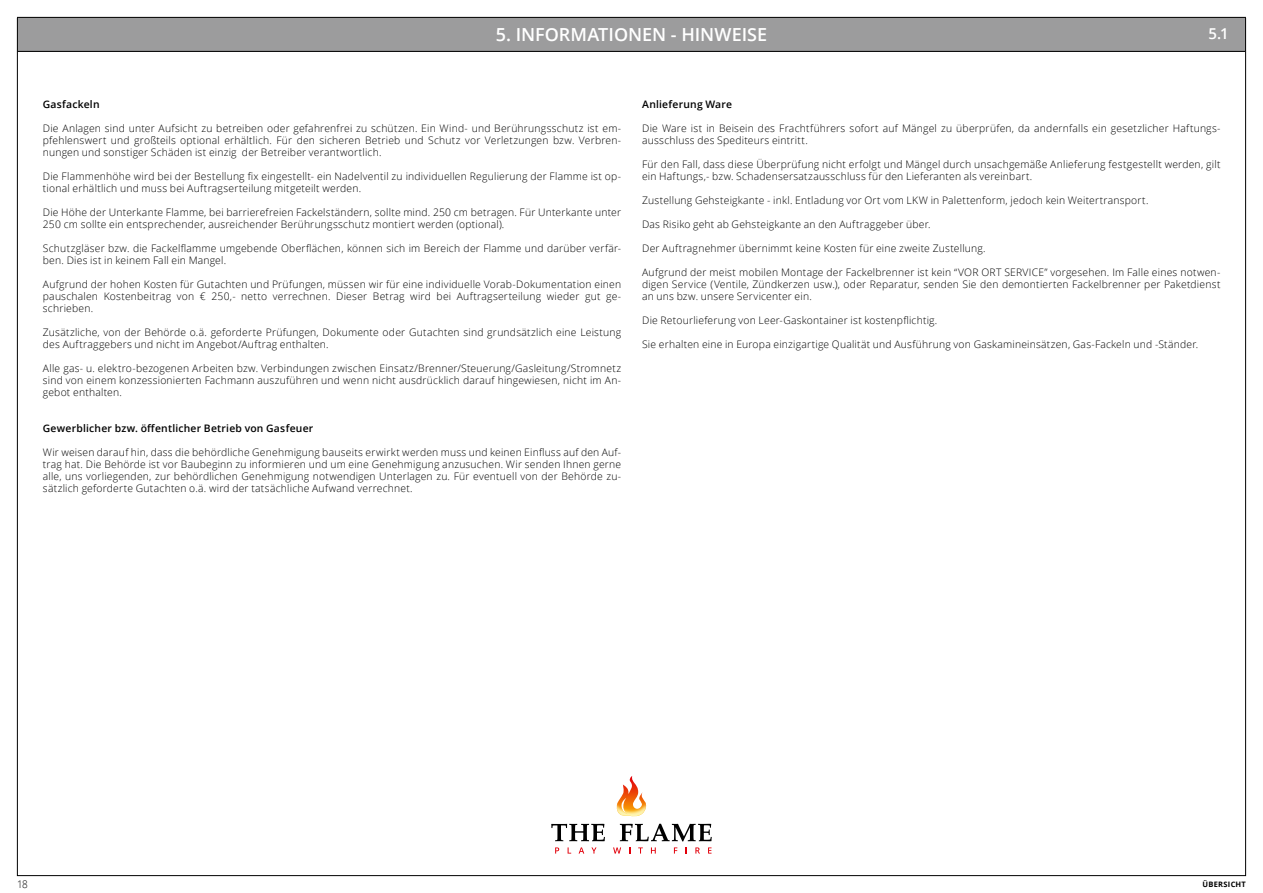
<style>
.page{position:relative;width:1263px;height:893px;background:#fff}
.page>*{position:absolute;margin:0;border:0;box-sizing:border-box;transform-origin:0 0}
.t1{font:600 18px "Open Sans";color:#fff}
.t2{font:600 15px "Open Sans";color:#fff}
.t3{font:300 10.5px "Open Sans";color:#000;scale:.95 1}
.t4{font:300 10.35px/12px "Open Sans";letter-spacing:.02em;color:#000}
.t5{font:600 10.35px "Open Sans";letter-spacing:.02em;color:#000}
.t6{font:700 7.5px "Open Sans";letter-spacing:.03em;color:#000}
</style>
<div class="page">
<div style="left:17px;top:17px;width:1228px;height:34px;background:#9c9c9d"></div>
<hr style="left:17px;top:17px;width:1229px;height:1px;background:#000">
<hr style="left:17px;top:18px;width:1px;height:33px;background:#000">
<hr style="left:1245px;top:18px;width:1px;height:33px;background:#000">
<hr style="left:17px;top:51px;width:1229px;height:1px;background:#000">
<svg style="left:551px;top:824px;width:161px;height:17px"></svg>
<svg style="left:623px;top:776px;width:15px;height:12px"></svg>
<img style="left:616px;top:788px;width:31px;height:29px">
<svg style="left:555px;top:847px;width:4px;height:7px"></svg>
<svg style="left:579px;top:847px;width:5px;height:7px"></svg>
<svg style="left:591px;top:847px;width:5px;height:7px"></svg>
<svg style="left:613px;top:847px;width:8px;height:7px"></svg>
<svg style="left:638px;top:847px;width:5px;height:7px"></svg>
<svg style="left:651px;top:847px;width:5px;height:7px"></svg>
<svg style="left:674px;top:847px;width:3px;height:7px"></svg>
<svg style="left:695px;top:847px;width:5px;height:7px"></svg>
<svg style="left:708px;top:847px;width:3px;height:7px"></svg>
<h1 class="t1" style="left:496px;top:22px;width:273px">5. INFORMATIONEN - HINWEISE</h1>
<h2 class="t2" style="left:1208px;top:24px;width:22px">5.1</h2>
<p class="t5" style="left:43px;top:98px;width:58px">Gasfackeln</p>
<p class="t4" style="left:43px;top:122px;width:580px;text-align:justify">Die Anlagen sind unter Aufsicht zu betreiben oder gefahrenfrei zu schützen. Ein Wind- und Berührungsschutz ist em&shy;pfehlenswert und großteils optional erhältlich. Für den sicheren Betrieb und Schutz vor Verletzungen bzw. Verbren&shy;nungen und sonstiger Schäden ist einzig der Betreiber verantwortlich.</p>
<p class="t4" style="left:43px;top:170px;width:580px">Die Flammenhöhe wird bei der Bestellung fix eingestellt- ein Nadelventil zu individuellen Regulierung der Flamme ist op&shy;tional erhältlich und muss bei Auftragserteilung mitgeteilt werden.</p>
<p class="t4" style="left:43px;top:206px;width:580px">Die Höhe der Unterkante Flamme, bei barrierefreien Fackelständern, sollte mind. 250 cm betragen. Für Unterkante unter<br>250 cm sollte ein entsprechender, ausreichender Berührungsschutz montiert werden (optional).</p>
<p class="t4" style="left:43px;top:242px;width:580px">Schutzgläser bzw. die Fackelflamme umgebende Oberflächen, können sich im Bereich der Flamme und darüber verfär&shy;ben. Dies ist in keinem Fall ein Mangel.</p>
<p class="t4" style="left:43px;top:278px;width:580px;text-align:justify">Aufgrund der hohen Kosten für Gutachten und Prüfungen, müssen wir für eine individuelle Vorab-Dokumentation einen pauschalen Kostenbeitrag von € 250,- netto verrechnen. Dieser Betrag wird bei Auftragserteilung wieder gut ge&shy;schrieben.</p>
<p class="t4" style="left:43px;top:326px;width:580px">Zusätzliche, von der Behörde o.ä. geforderte Prüfungen, Dokumente oder Gutachten sind grundsätzlich eine Leistung des Auftraggebers und nicht im Angebot/Auftrag enthalten.</p>
<p class="t4" style="left:43px;top:362px;width:580px;text-align:justify">Alle gas- u. elektro-bezogenen Arbeiten bzw. Verbindungen zwischen Einsatz/Brenner/Steuerung/Gasleitung/Stromnetz sind von einem konzessionierten Fachmann auszuführen und wenn nicht ausdrücklich darauf hingewiesen, nicht im An&shy;gebot enthalten.</p>
<p class="t5" style="left:43px;top:421px;width:272px">Gewerblicher bzw. öffentlicher Betrieb von Gasfeuer</p>
<p class="t4" style="left:43px;top:446px;width:580px;text-align:justify">Wir weisen darauf hin, dass die behördliche Genehmigung bauseits erwirkt werden muss und keinen Einfluss auf den Auf&shy;trag hat. Die Behörde ist vor Baubeginn zu informieren und um eine Genehmigung anzusuchen. Wir senden Ihnen gerne alle, uns vorliegenden, zur behördlichen Genehmigung notwendigen Unterlagen zu. Für eventuell von der Behörde zu&shy;sätzlich geforderte Gutachten o.ä. wird der tatsächliche Aufwand verrechnet.</p>
<p class="t5" style="left:642px;top:97px;width:91px">Anlieferung Ware</p>
<p class="t4" style="left:642px;top:122px;width:580px">Die Ware ist in Beisein des Frachtführers sofort auf Mängel zu überprüfen, da andernfalls ein gesetzlicher Haftungs&shy;ausschluss des Spediteurs eintritt.</p>
<p class="t4" style="left:642px;top:158px;width:580px">Für den Fall, dass diese Überprüfung nicht erfolgt und Mängel durch unsachgemäße Anlieferung festgestellt werden, gilt ein Haftungs,- bzw. Schadensersatzausschluss für den Lieferanten als vereinbart.</p>
<p class="t4" style="left:642px;top:194px;width:508px">Zustellung Gehsteigkante - inkl. Entladung vor Ort vom LKW in Palettenform, jedoch kein Weitertransport.</p>
<p class="t4" style="left:642px;top:218px;width:290px">Das Risiko geht ab Gehsteigkante an den Auftraggeber über.</p>
<p class="t4" style="left:642px;top:242px;width:345px">Der Auftragnehmer übernimmt keine Kosten für eine zweite Zustellung.</p>
<p class="t4" style="left:642px;top:266px;width:580px;text-align:justify">Aufgrund der meist mobilen Montage der Fackelbrenner ist kein “VOR ORT SERVICE” vorgesehen. Im Falle eines notwen&shy;digen Service (Ventile, Zündkerzen usw.), oder Reparatur, senden Sie den demontierten Fackelbrenner per Paketdienst an uns bzw. unsere Servicenter ein.</p>
<p class="t4" style="left:642px;top:314px;width:297px">Die Retourlieferung von Leer-Gaskontainer ist kostenpflichtig.</p>
<p class="t4" style="left:642px;top:338px;width:558px">Sie erhalten eine in Europa einzigartige Qualität und Ausführung von Gaskamineinsätzen, Gas-Fackeln und -Ständer.</p>
<p class="t3" style="left:17px;top:877px;width:13px">18</p>
<p class="t6" style="left:1202px;top:879px;width:45px">ÜBERSICHT</p>
</div>
